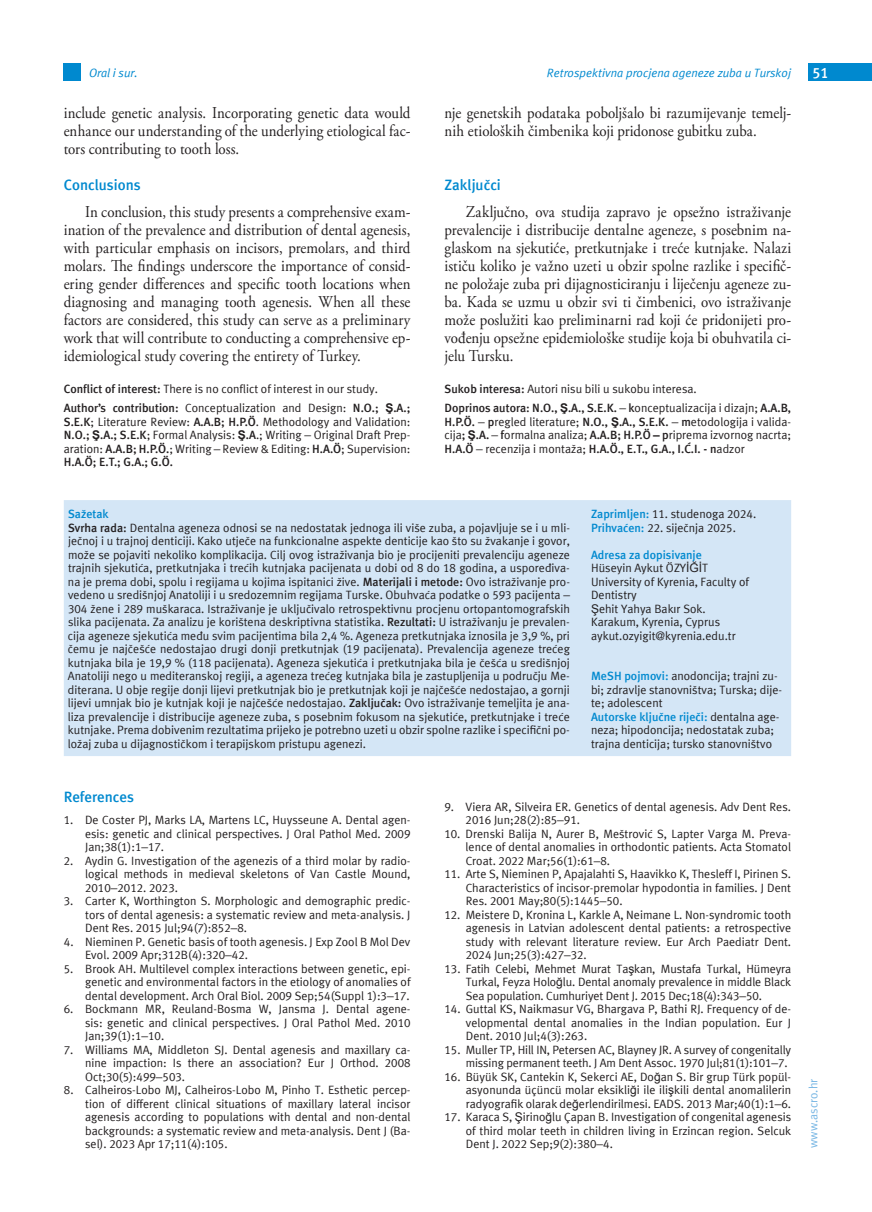
<style>
.page{position:relative;width:872px;height:1212px;background:#fff}
.page>*{position:absolute;margin:0;border:0;box-sizing:border-box;transform-origin:0 0}
.t1{font:16.5px/18px "Adobe Garamond Pro";color:#231f20;text-align:justify;scale:.9 1}
.t2{font:700 15px "Meta ASC";color:#0089cf}
.t3{font:700 15px "Meta ASC";color:#fff}
.t4{font:12px/13.5px "Meta ASC";color:#231f20;text-align:justify}
.t5{font:italic 12px "Meta ASC";color:#0089cf}
.t6{font:12px "Meta ASC";color:#77b6e4}
.s1{font-weight:700}
.s2{font-family:"Arial";font-weight:700}
.s3{font-weight:700;color:#0089cf}
.s4{font-family:"Arial"}
</style>
<div class="page">
<div style="left:64px;top:64px;width:17px;height:17px;background:#0089cf"></div>
<div style="left:808px;top:64px;width:64px;height:17px;background:#0089cf"></div>
<div style="left:64px;top:500px;width:727px;height:256px;background:#d4e6f6"></div>
<p class="t5" style="left:89px;top:66px;width:50px">Oral i sur.</p>
<p class="t5" style="left:547px;top:66px;width:246px">Retrospektivna procjena ageneze zuba u Turskoj</p>
<p class="t3" style="left:812px;top:64px;width:18px">51</p>
<h1 class="t1" style="left:64px;top:105px;width:387px">include genetic analysis. Incorporating genetic data would enhance our understanding of the underlying etiological fac&shy;tors contributing to tooth loss.</h1>
<p class="t2" style="left:64px;top:176px;width:79px">Conclusions</p>
<p class="t1" style="left:64px;top:204px;width:387px;text-indent:21px">In conclusion, this study presents a comprehensive exam&shy;ination of the prevalence and distribution of dental agenesis, with particular emphasis on incisors, premolars, and third molars. The findings underscore the importance of consid&shy;ering gender differences and specific tooth locations when diagnosing and managing tooth agenesis. When all these factors are considered, this study can serve as a preliminary work that will contribute to conducting a comprehensive ep&shy;idemiological study covering the entirety of Turkey.</p>
<p class="t4" style="left:64px;top:379px;width:348px;line-height:19.5px"><span class="s1">Conflict of interest:</span> There is no conflict of interest in our study.<br><span class="s1">Author’s contribution:</span> Conceptualization and Design: <span class="s1">N.O.;</span> <span class="s2">Ş</span><span class="s1">.A.;</span></p>
<p class="t4" style="left:64px;top:415px;width:348px"><span class="s1">S.E.K</span>; Literature Review: <span class="s1">A.A.B; H.P.Ö</span>. Methodology and Validation:<br><span class="s1">N.O.;</span> <span class="s2">Ş</span><span class="s1">.A.; S.E.K</span>; Formal Analysis: <span class="s2">Ş</span><span class="s1">.A</span>.; Writing – Original Draft Prep&shy;aration: <span class="s1">A.A.B; H.P.Ö.</span>; Writing – Review &amp; Editing: <span class="s1">H.A.Ö</span>; Supervision:<br><span class="s1">H.A.Ö; E.T.; G.A.; G.Ö.</span></p>
<h1 class="t1" style="left:444px;top:105px;width:387px">nje genetskih podataka poboljšalo bi razumijevanje temelj&shy;nih etioloških čimbenika koji pridonose gubitku zuba.</h1>
<p class="t2" style="left:444px;top:176px;width:58px">Zaključci</p>
<p class="t1" style="left:444px;top:204px;width:387px;text-indent:21px">Zaključno, ova studija zapravo je opsežno istraživanje prevalencije i distribucije dentalne ageneze, s posebnim na&shy;glaskom na sjekutiće, pretkutnjake i treće kutnjake. Nalazi ističu koliko je važno uzeti u obzir spolne razlike i specifič&shy;ne položaje zuba pri dijagnosticiranju i liječenju ageneze zu&shy;ba. Kada se uzmu u obzir svi ti čimbenici, ovo istraživanje može poslužiti kao preliminarni rad koji će pridonijeti pro&shy;vođenju opsežne epidemiološke studije koja bi obuhvatila ci&shy;jelu Tursku.</p>
<p class="t4" style="left:444px;top:379px;width:348px;line-height:19.5px"><span class="s1">Sukob interesa:</span> Autori nisu bili u sukobu interesa.<br><span class="s1">Doprinos autora: N.O.,</span> <span class="s2">Ş</span><span class="s1">.A., S.E.K.</span> – <span class="s1">k</span>onceptualizacija i dizajn; <span class="s1">A.A.B,</span></p>
<p class="t4" style="left:444px;top:415px;width:348px"><span class="s1">H.P.Ö.</span> – <span class="s1">p</span>regled literature; <span class="s1">N.O.,</span> <span class="s2">Ş</span><span class="s1">.A., S.E.K.</span> – <span class="s1">m</span>etodologija i valida&shy;cija<span class="s1">;</span> <span class="s2">Ş</span><span class="s1">.A.</span> – <span class="s1">f</span>ormalna analiza; <span class="s1">A.A.B; H.P.Ö – p</span>riprema izvornog nacrta; <span class="s1">H.A.Ö</span> – recenzija i montaža; <span class="s1">H.A.Ö., E.T., G.A., I.Ć.I. - n</span>adzor</p>
<p class="t4" style="left:68px;top:507px;width:504px;text-align:left"><span class="s3">Sažetak<br></span><span class="s1">Svrha rada:</span> Dentalna ageneza odnosi se na nedostatak jednoga ili više zuba, a pojavljuje se i u mli&shy;ječnoj i u trajnoj denticiji. Kako utječe na funkcionalne aspekte denticije kao što su žvakanje i govor, može se pojaviti nekoliko komplikacija. Cilj ovog istraživanja bio je procijeniti prevalenciju ageneze trajnih sjekutića, pretkutnjaka i trećih kutnjaka pacijenata u dobi od 8 do 18 godina, a uspoređiva&shy;na je prema dobi, spolu i regijama u kojima ispitanici žive. <span class="s1">Materijali i metode:</span> Ovo istraživanje pro&shy;vedeno u središnjoj Anatoliji i u sredozemnim regijama Turske. Obuhvaća podatke o 593 pacijenta – 304 žene i 289 muškaraca. Istraživanje je uključivalo retrospektivnu procjenu ortopantomografskih slika pacijenata. Za analizu je korištena deskriptivna statistika. <span class="s1">Rezultati:</span> U istraživanju je prevalen&shy;cija ageneze sjekutića među svim pacijentima bila 2,4 %. Ageneza pretkutnjaka iznosila je 3,9 %, pri čemu je najčešće nedostajao drugi donji pretkutnjak (19 pacijenata). Prevalencija ageneze trećeg kutnjaka bila je 19,9 % (118 pacijenata). Ageneza sjekutića i pretkutnjaka bila je češća u središnjoj Anatoliji nego u mediteranskoj regiji, a ageneza trećeg kutnjaka bila je zastupljenija u području Me&shy;diterana. U obje regije donji lijevi pretkutnjak bio je pretkutnjak koji je najčešće nedostajao, a gornji lijevi umnjak bio je kutnjak koji je najčešće nedostajao. <span class="s1">Zaključak:</span> Ovo istraživanje temeljita je ana&shy;liza prevalencije i distribucije ageneze zuba, s posebnim fokusom na sjekutiće, pretkutnjake i treće kutnjake. Prema dobivenim rezultatima prijeko je potrebno uzeti u obzir spolne razlike i specifični po&shy;ložaj zuba u dijagnostičkom i terapijskom pristupu agenezi.</p>
<p class="t4" style="left:591px;top:507px;width:167px"><span class="s3">Zaprimljen:</span> 11. studenoga 2024.<br><span class="s3">Prihvaćen:</span> 22. siječnja 2025.</p>
<p class="t4" style="left:591px;top:547px;width:159px;text-align:left"><span class="s3">Adresa za dopisivanje<br></span>Hüseyin Aykut ÖZY<span class="s4">İĞİ</span>T<br>University of Kyrenia, Faculty of<br>Dentistry<br><span class="s4">Ş</span>ehit Yahya Bakır Sok.<br>Karakum, Kyrenia, Cyprus aykut.ozyigit@kyrenia.edu.tr</p>
<p class="t4" style="left:591px;top:669px;width:193px;text-align:left"><span class="s3">MeSH pojmovi:</span> anodoncija; trajni zu&shy;bi; zdravlje stanovništva; Turska; dije&shy;te; adolescent<br><span class="s3">Autorske ključne riječi:</span> dentalna age&shy;neza; hipodoncija; nedostatak zuba; trajna denticija; tursko stanovništvo</p>
<p class="t2" style="left:64px;top:788px;width:72px">References</p>
<p class="t4" style="left:85px;top:813px;width:327px;text-indent:-21px">1. De Coster PJ, Marks LA, Martens LC, Huysseune A. Dental agen&shy;esis: genetic and clinical perspectives. J Oral Pathol Med. 2009<br>Jan;38(1):1–17.</p>
<p class="t4" style="left:85px;top:853px;width:327px;text-indent:-21px">2. Aydin G. Investigation of the agenezis of a third molar by radio&shy;logical methods in medieval skeletons of Van Castle Mound, 2010–2012. 2023.</p>
<p class="t4" style="left:85px;top:894px;width:327px;text-indent:-21px">3. Carter K, Worthington S. Morphologic and demographic predic&shy;tors of dental agenesis: a systematic review and meta-analysis. J Dent Res. 2015 Jul;94(7):852–8.</p>
<p class="t4" style="left:85px;top:934px;width:327px;text-indent:-21px">4. Nieminen P. Genetic basis of tooth agenesis. J Exp Zool B Mol Dev<br>Evol. 2009 Apr;312B(4):320–42.</p>
<p class="t4" style="left:85px;top:961px;width:327px;text-indent:-21px">5. Brook AH. Multilevel complex interactions between genetic, epi&shy;genetic and environmental factors in the etiology of anomalies of dental development. Arch Oral Biol. 2009 Sep;54(Suppl 1):3–17.</p>
<p class="t4" style="left:85px;top:1002px;width:327px;text-indent:-21px">6. Bockmann MR, Reuland-Bosma W, Jansma J. Dental agene&shy;sis: genetic and clinical perspectives. J Oral Pathol Med. 2010<br>Jan;39(1):1–10.</p>
<p class="t4" style="left:85px;top:1042px;width:327px;text-indent:-21px">7. Williams MA, Middleton SJ. Dental agenesis and maxillary ca&shy;nine impaction: Is there an association? Eur J Orthod. 2008<br>Oct;30(5):499–503.</p>
<p class="t4" style="left:85px;top:1083px;width:327px;text-indent:-21px">8. Calheiros-Lobo MJ, Calheiros-Lobo M, Pinho T. Esthetic percep&shy;tion of different clinical situations of maxillary lateral incisor agenesis according to populations with dental and non-dental backgrounds: a systematic review and meta-analysis. Dent J (Ba&shy;sel). 2023 Apr 17;11(4):105.</p>
<p class="t4" style="left:465px;top:799px;width:327px;text-indent:-21px">9. Viera AR, Silveira ER. Genetics of dental agenesis. Adv Dent Res.<br>2016 Jun;28(2):85–91.</p>
<p class="t4" style="left:465px;top:826px;width:327px;text-indent:-21px">10. Drenski Balija N, Aurer B, Meštrović S, Lapter Varga M. Preva&shy;lence of dental anomalies in orthodontic patients. Acta Stomatol Croat. 2022 Mar;56(1):61–8.</p>
<p class="t4" style="left:466px;top:867px;width:327px;text-indent:-21px">11. Arte S, Nieminen P, Apajalahti S, Haavikko K, Thesleff I, Pirinen S.<br>Characteristics of incisor-premolar hypodontia in families. J Dent Res. 2001 May;80(5):1445–50.</p>
<p class="t4" style="left:466px;top:907px;width:327px;text-indent:-21px">12. Meistere D, Kronina L, Karkle A, Neimane L. Non-syndromic tooth agenesis in Latvian adolescent dental patients: a retrospective study with relevant literature review. Eur Arch Paediatr Dent.<br>2024 Jun;25(3):427–32.</p>
<p class="t4" style="left:466px;top:961px;width:327px;text-indent:-21px">13. Fatih Celebi, Mehmet Murat Ta<span class="s4">ş</span>kan, Mustafa Turkal, Hümeyra Turkal, Feyza Holo<span class="s4">ğ</span>lu. Dental anomaly prevalence in middle Black Sea population. Cumhuriyet Dent J. 2015 Dec;18(4):343–50.</p>
<p class="t4" style="left:466px;top:1002px;width:327px;text-indent:-21px">14. Guttal KS, Naikmasur VG, Bhargava P, Bathi RJ. Frequency of de&shy;velopmental dental anomalies in the Indian population. Eur J Dent. 2010 Jul;4(3):263.</p>
<p class="t4" style="left:444px;top:1042px;width:348px;text-align:right">15. Muller TP, Hill IN, Petersen AC, Blayney JR. A survey of congenitally missing permanent teeth. J Am Dent Assoc. 1970 Jul;81(1):101–7.</p>
<p class="t4" style="left:466px;top:1069px;width:327px;text-indent:-21px">16. Büyük SK, Cantekin K, Sekerci AE, Do<span class="s4">ğ</span>an S. Bir grup Türk popül&shy;asyonunda üçüncü molar eksikli<span class="s4">ğ</span>i ile ili<span class="s4">ş</span>kili dental anomalilerin radyografik olarak de<span class="s4">ğ</span>erlendirilmesi. EADS. 2013 Mar;40(1):1–6.</p>
<p class="t4" style="left:466px;top:1110px;width:327px;text-indent:-21px">17. Karaca S, <span class="s4">Ş</span>irino<span class="s4">ğ</span>lu Çapan B. Investigation of congenital agenesis of third molar teeth in children living in Erzincan region. Selcuk Dent J. 2022 Sep;9(2):380–4.</p>
<p class="t6" style="left:806px;top:1148px;width:71px;rotate:-90deg">www.ascro.hr</p>
</div>
